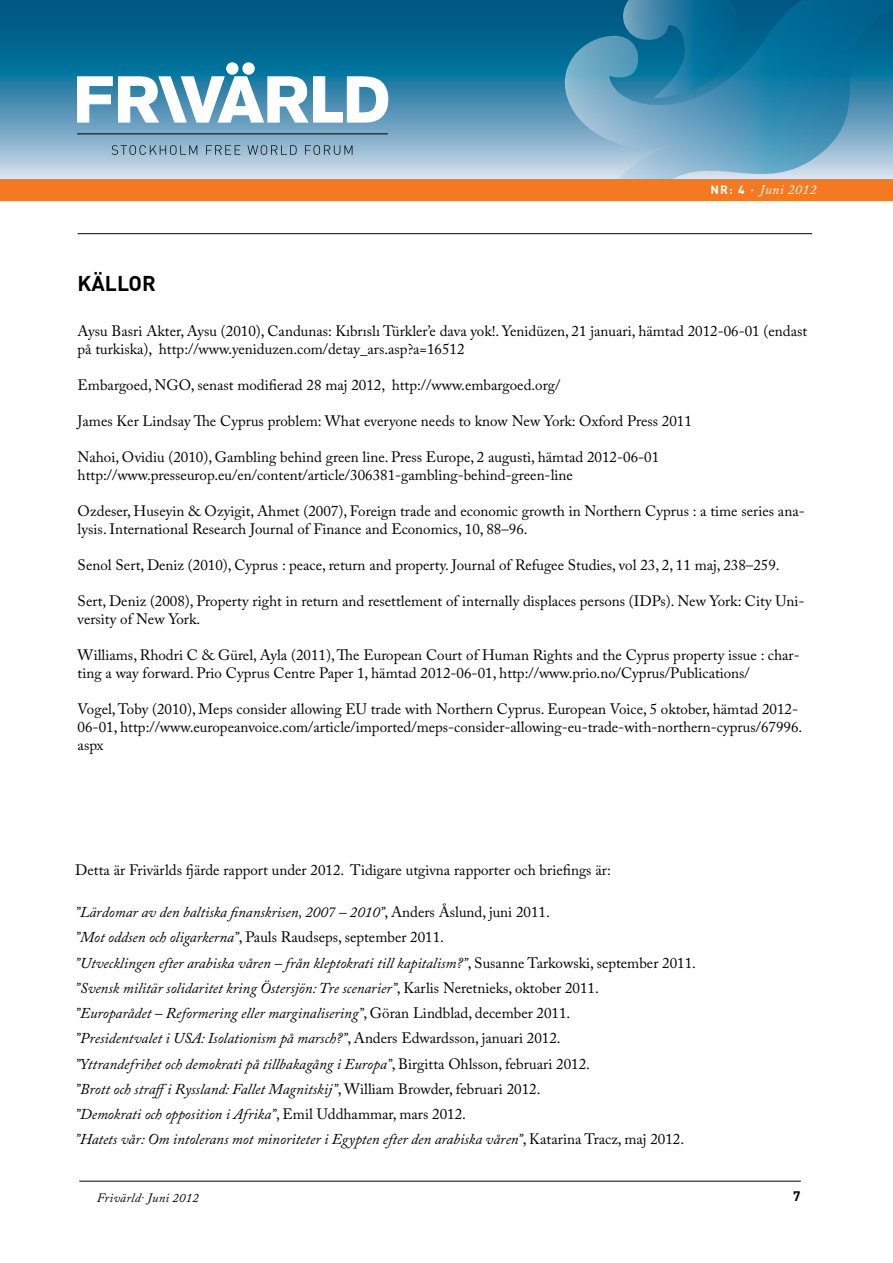
<style>
.page{position:relative;width:893px;height:1263px;background:#fff}
.page>*{position:absolute;margin:0;border:0;box-sizing:border-box;transform-origin:0 0}
.t1{font:700 21px "DIN";color:#000}
.t2{font:15px/18px "Adobe Caslon Pro";color:#000}
.t3{font:italic 15px/25.2px "Adobe Caslon Pro";color:#000}
.t4{font:italic 13.5px "Adobe Caslon Pro";letter-spacing:.04em;color:#fff}
.t5{font:700 13.5px "DIN";color:#000}
.t6{font:italic 12.75px "Adobe Caslon Pro";letter-spacing:.02em;color:#000}
.s1{font-family:"DIN";font-weight:700;font-style:normal;font-size:12px}
.s2{font-weight:600;font-style:normal}
.s3{font-style:normal}
</style>
<div class="page">
<hr style="left:78px;top:233px;width:734px;height:1px;background:#000">
<hr style="left:79px;top:1181px;width:722px;height:1px;background:#000">
<svg style="left:0;top:0;width:565px;height:179px;background:#4189ab"></svg>
<svg style="left:565px;top:0;width:328px;height:179px;background:#4f94b6"></svg>
<svg style="left:616px;top:0;width:132px;height:98px;background:#1c789f"></svg>
<div style="left:0;top:179px;width:893px;height:22px;background:#f47920"></div>
<svg style="left:77px;top:76px;width:312px;height:47px"></svg>
<div style="left:227px;top:63px;width:11px;height:11px;background:#fff;border-radius:50%"></div>
<div style="left:226px;top:62px;width:12px;height:13px;border:1px solid #fff;border-radius:50%"></div>
<div style="left:243px;top:63px;width:11px;height:11px;background:#fff;border-radius:50%"></div>
<div style="left:243px;top:62px;width:12px;height:13px;border:1px solid #fff;border-radius:50%"></div>
<svg style="left:112px;top:145px;width:85px;height:10px"></svg>
<svg style="left:206px;top:145px;width:34px;height:10px"></svg>
<svg style="left:247px;top:145px;width:50px;height:10px"></svg>
<svg style="left:305px;top:145px;width:47px;height:10px"></svg>
<hr style="left:77px;top:133px;width:311px;height:1px;background:#000">
<p class="t4" style="left:710px;top:182px;width:107px"><span class="s1">NR: 4</span> <span class="s2">·</span> Juni 2012</p>
<h1 class="t1" style="left:78px;top:270px;width:80px">KÄLLOR</h1>
<p class="t2" style="left:78px;top:322px;width:731px">Aysu Basri Akter, Aysu (2010), Candunas: Kıbrıslı Türkler’e dava yok!. Yenidüzen, 21 januari, hämtad 2012-06-01 (endast på turkiska), http://www.yeniduzen.com/detay_ars.asp?a=16512</p>
<p class="t2" style="left:78px;top:376px;width:484px">Embargoed, NGO, senast modifierad 28 maj 2012, http://www.embargoed.org/</p>
<p class="t2" style="left:78px;top:412px;width:616px">James Ker Lindsay The Cyprus problem: What everyone needs to know New York: Oxford Press 2011</p>
<p class="t2" style="left:78px;top:448px;width:583px">Nahoi, Ovidiu (2010), Gambling behind green line. Press Europe, 2 augusti, hämtad 2012-06-01 http://www.presseurop.eu/en/content/article/306381-gambling-behind-green-line</p>
<p class="t2" style="left:78px;top:502px;width:729px">Ozdeser, Huseyin &amp; Ozyigit, Ahmet (2007), Foreign trade and economic growth in Northern Cyprus : a time series ana&shy;lysis. International Research Journal of Finance and Economics, 10, 88–96.</p>
<p class="t2" style="left:78px;top:556px;width:704px">Senol Sert, Deniz (2010), Cyprus : peace, return and property. Journal of Refugee Studies, vol 23, 2, 11 maj, 238–259.</p>
<p class="t2" style="left:78px;top:592px;width:728px">Sert, Deniz (2008), Property right in return and resettlement of internally displaces persons (IDPs). New York: City Uni&shy;versity of New York.</p>
<p class="t2" style="left:78px;top:646px;width:724px">Williams, Rhodri C &amp; Gürel, Ayla (2011), The European Court of Human Rights and the Cyprus property issue : char&shy;ting a way forward. Prio Cyprus Centre Paper 1, hämtad 2012-06-01, http://www.prio.no/Cyprus/Publications/</p>
<p class="t2" style="left:78px;top:700px;width:726px">Vogel, Toby (2010), Meps consider allowing EU trade with Northern Cyprus. European Voice, 5 oktober, hämtad 2012-<br>06-01, http://www.europeanvoice.com/article/imported/meps-consider-allowing-eu-trade-with-northern-cyprus/67996. aspx</p>
<p class="t2" style="left:75px;top:860px;width:537px">Detta är Frivärlds fjärde rapport under 2012. Tidigare utgivna rapporter och briefings är:</p>
<p class="t3" style="left:75px;top:899px;width:622px">”Lärdomar av den baltiska finanskrisen, 2007 – 2010”<span class="s3">, Anders Åslund, juni 2011.<br></span>”Mot oddsen och oligarkerna”<span class="s3">, Pauls Raudseps, september 2011.<br></span>”Utvecklingen efter arabiska våren – från kleptokrati till kapitalism?”<span class="s3">, Susanne Tarkowski, september 2011. </span>”Svensk militär solidaritet kring Östersjön: Tre scenarier”<span class="s3">, Karlis Neretnieks, oktober 2011.<br></span>”Europarådet – Reformering eller marginalisering”<span class="s3">, Göran Lindblad, december 2011.<br></span>”Presidentvalet i USA: Isolationism på marsch?”<span class="s3">, Anders Edwardsson, januari 2012.<br></span>”Yttrandefrihet och demokrati på tillbakagång i Europa”<span class="s3">, Birgitta Ohlsson, februari 2012.<br></span>”Brott och straffi Ryssland: Fallet Magnitskij”<span class="s3">, William Browder, februari 2012.<br></span>”Demokrati och opposition i Afrika”<span class="s3">, Emil Uddhammar, mars 2012.<br></span>”Hatets vår: Om intolerans mot minoriteter i Egypten efter den arabiska våren”<span class="s3">, Katarina Tracz, maj 2012.</span></p>
<p class="t6" style="left:97px;top:1190px;width:104px">Frivärld· Juni 2012</p>
<p class="t5" style="left:793px;top:1188px;width:9px">7</p>
</div>
